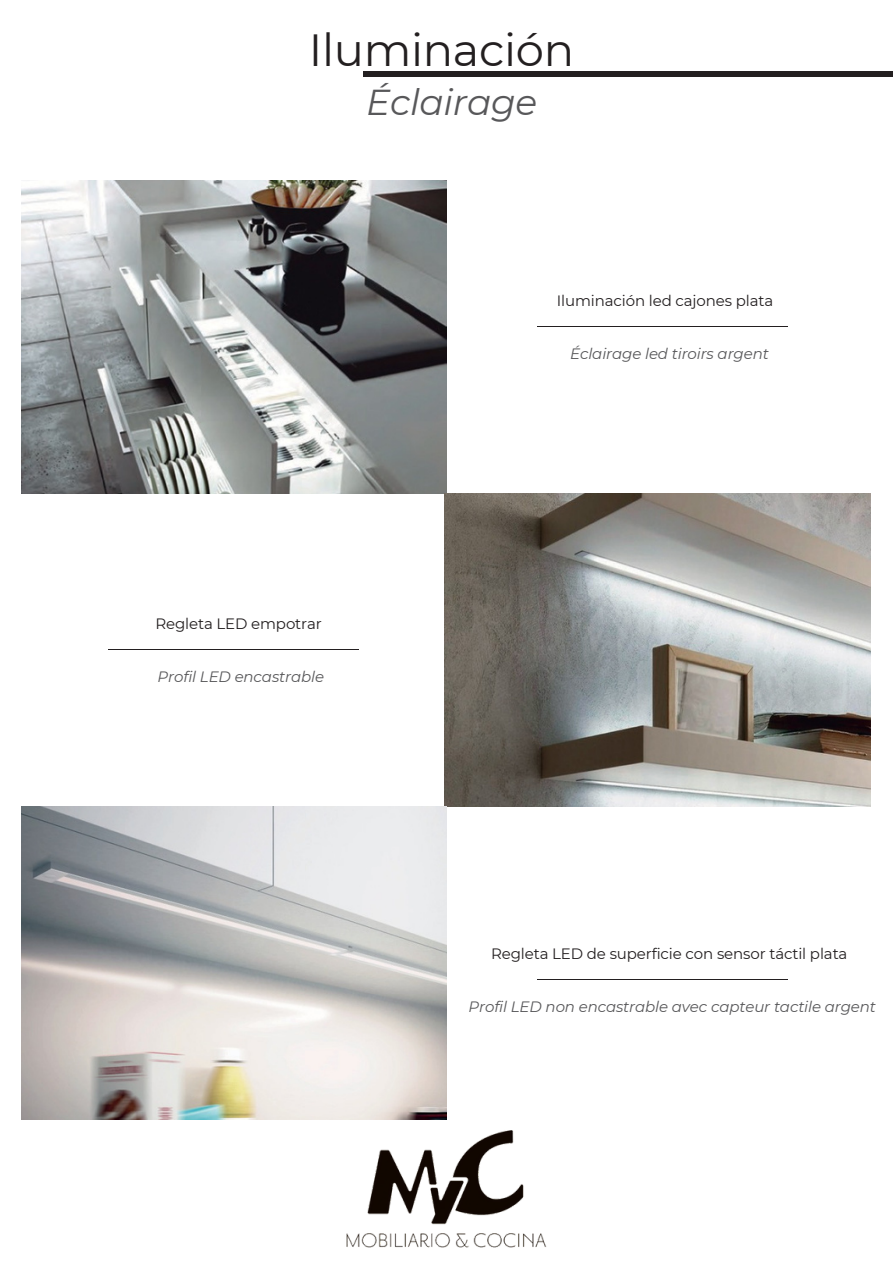
<style>
.page{position:relative;width:893px;height:1264px;background:#fff}
.page>*{position:absolute;margin:0;border:0;box-sizing:border-box;transform-origin:0 0}
.t1{font:45px "Montserrat";letter-spacing:-.01em;color:#231f20}
.t2{font:italic 36px "Montserrat";letter-spacing:-.01em;color:#58585a}
.t3{font:italic 15px "Montserrat";letter-spacing:-.01em;color:#58585a}
.t4{font:15px "Montserrat";letter-spacing:-.01em;color:#231f20}
</style>
<div class="page">
<div style="left:363px;top:71px;width:529px;height:6px;background:#231f20"></div>
<img style="left:21px;top:181px;width:425px;height:312px">
<img style="left:445px;top:494px;width:425px;height:312px">
<img style="left:21px;top:806px;width:425px;height:313px">
<hr style="left:108px;top:649px;width:251px;height:1px;background:#231f20">
<hr style="left:537px;top:326px;width:250px;height:1px;background:#231f20">
<hr style="left:537px;top:979px;width:250px;height:1px;background:#231f20">
<img style="left:339px;top:1119px;width:208px;height:129px">
<p class="t1" style="left:309px;top:22px;width:267px">Iluminación</p>
<p class="t2" style="left:366px;top:80px;width:172px">Éclairage</p>
<p class="t4" style="left:556px;top:291px;width:218px">Iluminación led cajones plata</p>
<p class="t4" style="left:155px;top:614px;width:168px">Regleta LED empotrar</p>
<p class="t3" style="left:157px;top:667px;width:168px">Profil LED encastrable</p>
<p class="t3" style="left:570px;top:344px;width:200px">Éclairage led tiroirs argent</p>
<p class="t4" style="left:491px;top:944px;width:358px">Regleta LED de superficie con sensor táctil plata</p>
<p class="t3" style="left:468px;top:997px;width:409px">Profil LED non encastrable avec capteur tactile argent</p>
</div>
